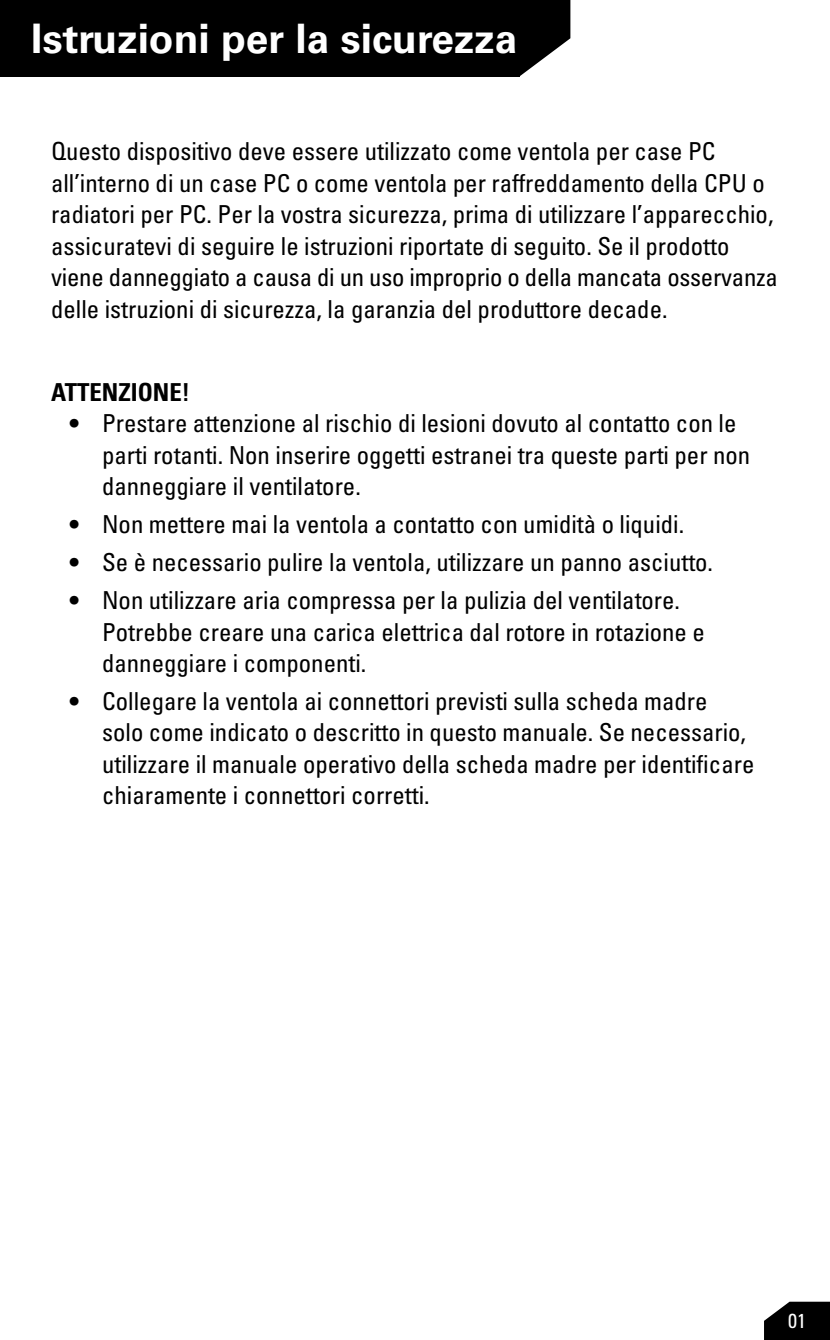
<style>
.page{position:relative;width:830px;height:1340px;background:#fff}
.page>*{position:absolute;margin:0;border:0;box-sizing:border-box;transform-origin:0 0}
.t1{font:700 40.5px "Univers LTCYR 65";color:#fff}
.t2{font:condensed 24.75px/31.5px "Univers LTCYR 57";color:#000}
.t3{font:24.75px "Univers LTCYR 67 Bold Cond";color:#000}
.t4{font:condensed 20.25px "Univers LTCYR 57";color:#fff}
</style>
<div class="page">
<div style="left:0;top:0;width:519px;height:77px;background:#000"></div>
<svg style="left:519px;top:0;width:51px;height:77px"></svg>
<svg style="left:764px;top:1301px;width:65px;height:38px;background:#1e1e1e"></svg>
<h1 class="t1" style="left:31px;top:10px;width:487px">Istruzioni per la sicurezza</h1>
<p class="t2" style="left:51px;top:135px;width:728px">Questo dispositivo deve essere utilizzato come ventola per case PC all’interno di un case PC o come ventola per raffreddamento della CPU o radiatori per PC. Per la vostra sicurezza, prima di utilizzare l’apparecchio, assicuratevi di seguire le istruzioni riportate di seguito. Se il prodotto viene danneggiato a causa di un uso improprio o della mancata osservanza delle istruzioni di sicurezza, la garanzia del produttore decade.</p>
<p class="t3" style="left:51px;top:377px;width:140px">ATTENZIONE!</p>
<p class="t2" style="left:102px;top:407px;width:649px;text-indent:-32px">• Prestare attenzione al rischio di lesioni dovuto al contatto con le parti rotanti. Non inserire oggetti estranei tra queste parti per non danneggiare il ventilatore.</p>
<p class="t2" style="left:70px;top:508px;width:615px">• Non mettere mai la ventola a contatto con umidità o liquidi.</p>
<p class="t2" style="left:70px;top:546px;width:644px">• Se è necessario pulire la ventola, utilizzare un panno asciutto.</p>
<p class="t2" style="left:102px;top:584px;width:604px;text-indent:-32px">• Non utilizzare aria compressa per la pulizia del ventilatore.<br>Potrebbe creare una carica elettrica dal rotore in rotazione e danneggiare i componenti.</p>
<p class="t2" style="left:102px;top:684px;width:653px;text-indent:-32px">• Collegare la ventola ai connettori previsti sulla scheda madre solo come indicato o descritto in questo manuale. Se necessario, utilizzare il manuale operativo della scheda madre per identificare chiaramente i connettori corretti.</p>
<p class="t4" style="left:787px;top:1308px;width:19px">01</p>
</div>
